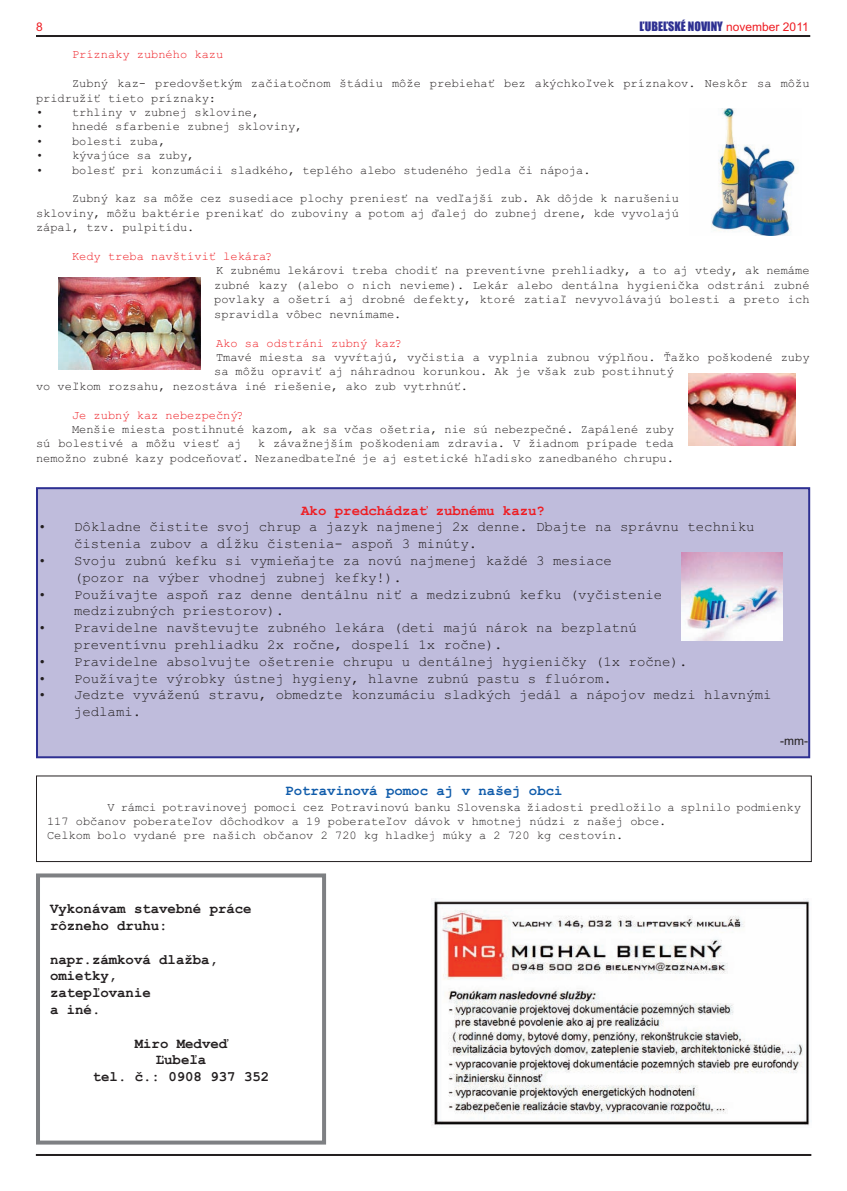
<style>
.page{position:relative;width:847px;height:1191px;background:#fff}
.page>*{position:absolute;margin:0;border:0;box-sizing:border-box;transform-origin:0 0}
.t1{font:14px/16.8px "Courier New";color:#231f20}
.t2{font:700 14px/16.8px "Courier New";color:#231f20}
.t3{font:700 14px "Courier New";color:#105cab}
.t4{font:700 14px "Courier New";color:#ee1d23}
.t5{font:12px/14.4px "Courier New";color:#231f20}
.t6{font:12px "Courier New";color:#ee1d23}
.t7{font:12px "Impact";color:#2e3092}
.t8{font:12px "Arial";color:#231f20}
.t9{font:12px "Arial";color:#ee1d23}
.s1{font-family:"Arial";color:#ee1d23}
.s2{color:#ee1d23}
</style>
<div class="page">
<hr style="left:36px;top:35px;width:774px;height:2px;background:#231f20">
<hr style="left:36px;top:1154px;width:775px;height:2px;background:#231f20">
<img style="left:711px;top:109px;width:85px;height:126px">
<div style="left:38px;top:489px;width:770px;height:267px;background:#bfbcdc"></div>
<div style="left:36px;top:487px;width:774px;height:271px;border:2px solid #2e3092"></div>
<img style="left:682px;top:552px;width:100px;height:89px">
<img style="left:689px;top:373px;width:107px;height:72px">
<img style="left:59px;top:278px;width:142px;height:91px">
<div style="left:36px;top:873px;width:290px;height:271px;border:4px solid #7e8083"></div>
<img style="left:431px;top:900px;width:379px;height:226px">
<div style="left:36px;top:775px;width:776px;height:87px;border:1px solid #231f20"></div>
<p class="t9" style="left:36px;top:20px;width:8px">8</p>
<p class="t7" style="left:639px;top:20px;width:171px">ĽUBEĽSKÉ NOVINY <span class="s1">november 2011</span></p>
<p class="t6" style="left:72px;top:47px;width:153px">Príznaky zubného kazu</p>
<p class="t5" style="left:36px;top:76px;width:775px;text-indent:36px">Zubný kaz- predovšetkým začiatočnom štádiu môže prebiehať bez akýchkoľvek príznakov. Neskôr sa môžu pridružiť tieto príznaky:</p>
<p class="t5" style="left:36px;top:105px;width:225px">• trhliny v zubnej sklovine,</p>
<p class="t5" style="left:36px;top:119px;width:268px">• hnedé sfarbenie zubnej skloviny,</p>
<p class="t5" style="left:36px;top:133px;width:131px">• bolesti zuba,</p>
<p class="t5" style="left:36px;top:148px;width:160px">• kývajúce sa zuby,</p>
<p class="t5" style="left:36px;top:162px;width:556px">• bolesť pri konzumácii sladkého, teplého alebo studeného jedla či nápoja.</p>
<p class="t5" style="left:36px;top:191px;width:644px;text-align:justify;text-indent:36px">Zubný kaz sa môže cez susediace plochy preniesť na vedľajší zub. Ak dôjde k narušeniu skloviny, môžu baktérie prenikať do zuboviny a potom aj ďalej do zubnej drene, kde vyvolajú zápal, tzv. pulpitídu.</p>
<p class="t5" style="left:214px;top:249px;width:597px;text-indent:-142px"><span class="s2">Kedy treba navštíviť lekára?<br></span>K zubnému lekárovi treba chodiť na preventívne prehliadky, a to aj vtedy, ak nemáme zubné kazy (alebo o nich nevieme). Lekár alebo dentálna hygienička odstráni zubné povlaky a ošetrí aj drobné defekty, ktoré zatiaľ nevyvolávajú bolesti a preto ich spravidla vôbec nevnímame.</p>
<p class="t6" style="left:216px;top:335px;width:189px">Ako sa odstráni zubný kaz?</p>
<p class="t5" style="left:216px;top:349px;width:595px">Tmavé miesta sa vyvŕtajú, vyčistia a vyplnia zubnou výplňou. Ťažko poškodené zuby</p>
<p class="t5" style="left:214px;top:364px;width:461px">sa môžu opraviť aj náhradnou korunkou. Ak je však zub postihnutý</p>
<p class="t5" style="left:36px;top:378px;width:434px">vo veľkom rozsahu, nezostáva iné riešenie, ako zub vytrhnúť.</p>
<p class="t6" style="left:72px;top:407px;width:174px">Je zubný kaz nebezpečný?</p>
<p class="t5" style="left:72px;top:421px;width:603px">Menšie miesta postihnuté kazom, ak sa včas ošetria, nie sú nebezpečné. Zapálené zuby</p>
<p class="t5" style="left:36px;top:436px;width:207px">sú bolestivé a môžu viesť aj</p>
<p class="t5" style="left:36px;top:436px;width:639px;text-align:right">k závažnejším poškodeniam zdravia. V žiadnom prípade teda<br>nemožno zubné kazy podceňovať. Nezanedbateľné je aj estetické hľadisko zanedbaného chrupu.</p>
<p class="t4" style="left:301px;top:502px;width:245px">Ako predchádzať zubnému kazu?</p>
<p class="t1" style="left:74px;top:518px;width:682px;text-indent:-36px">• Dôkladne čistite svoj chrup a jazyk najmenej 2x denne. Dbajte na správnu techniku čistenia zubov a dĺžku čistenia- aspoň 3 minúty.</p>
<p class="t1" style="left:74px;top:552px;width:539px;text-indent:-36px">• Svoju zubnú kefku si vymieňajte za novú najmenej každé 3 mesiace (pozor na výber vhodnej zubnej kefky!).</p>
<p class="t1" style="left:74px;top:585px;width:590px;text-indent:-36px">• Používajte aspoň raz denne dentálnu niť a medzizubnú kefku (vyčistenie medzizubných priestorov).</p>
<p class="t1" style="left:74px;top:619px;width:564px;text-indent:-36px">• Pravidelne navštevujte zubného lekára (deti majú nárok na bezplatnú preventívnu prehliadku 2x ročne, dospelí 1x ročne).</p>
<p class="t1" style="left:38px;top:652px;width:651px">• Pravidelne absolvujte ošetrenie chrupu u dentálnej hygieničky (1x ročne).</p>
<p class="t1" style="left:38px;top:669px;width:575px">• Používajte výrobky ústnej hygieny, hlavne zubnú pastu s fluórom.</p>
<p class="t1" style="left:74px;top:686px;width:699px;text-indent:-36px">• Jedzte vyváženú stravu, obmedzte konzumáciu sladkých jedál a nápojov medzi hlavnými jedlami.</p>
<p class="t8" style="left:780px;top:734px;width:29px">-mm-</p>
<p class="t3" style="left:285px;top:782px;width:279px">Potravinová pomoc aj v našej obci</p>
<p class="t5" style="left:47px;top:799px;width:755px;text-indent:60px">V rámci potravinovej pomoci cez Potravinovú banku Slovenska žiadosti predložilo a splnilo podmienky<br>117 občanov poberateľov dôchodkov a 19 poberateľov dávok v hmotnej núdzi z našej obce.<br>Celkom bolo vydané pre našich občanov 2 720 kg hladkej múky a 2 720 kg cestovín.</p>
<p class="t2" style="left:50px;top:900px;width:203px">Vykonávam stavebné práce rôzneho druhu:</p>
<p class="t2" style="left:50px;top:950px;width:170px">napr.zámková dlažba, omietky, zatepľovanie<br>a iné.</p>
<p class="t2" style="left:93px;top:1034px;width:178px;text-align:center">Miro Medveď<br>Ľubeľa<br>tel. č.: 0908 937 352</p>
</div>
